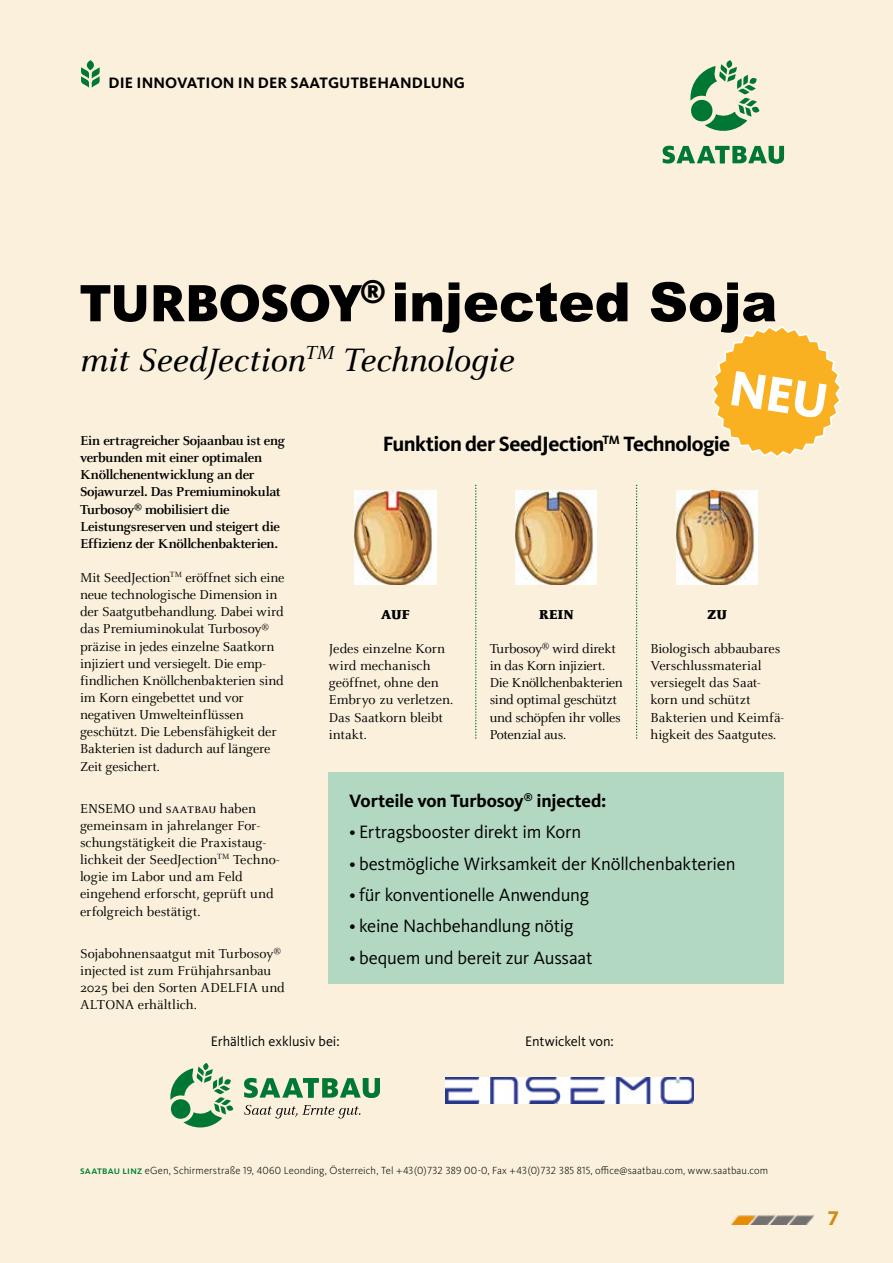
<style>
.page{position:relative;width:893px;height:1263px;background:#faf0dc}
.page>*{position:absolute;margin:0;border:0;box-sizing:border-box;transform-origin:0 0}
.t1{font:900 54.3px "Arial";letter-spacing:-.005em;color:#000}
.t2{font:italic 35.7px "Celeste Pro";color:#000}
.t3{font:700 21.45px "Kievit Pro";letter-spacing:-.03em;color:#000}
.t4{font:700 21px "Myriad Pro";color:#d18b15}
.t5{font:18.6px "Kievit Pro";letter-spacing:-.015em;color:#000}
.t6{font:700 18.6px "Kievit Pro";letter-spacing:-.01em;color:#000}
.t7{font:700 15.75px "Kievit Pro";letter-spacing:.01em;color:#000}
.t8{font:14.25px/17.1px "Celeste Pro";letter-spacing:-.01em;color:#000}
.t9{font:700 14.25px/17.1px "Celeste Pro";letter-spacing:-.025em;color:#000}
.t10{font:14.25px "Kievit Pro";letter-spacing:-.005em;color:#000}
.t11{font:900 14.25px "Celeste Pro";color:#000}
.t12{font:300 10.65px "Kievit Pro";letter-spacing:.01em;color:#000}
.s1{font-family:"Kievit Pro"}
.s2{font-weight:500;color:#007d32}
</style>
<div class="page">
<img style="left:731px;top:1214px;width:82px;height:10px">
<svg style="left:81px;top:60px;width:19px;height:28px"></svg>
<svg style="left:663px;top:146px;width:121px;height:18px;background:#71ad7f"></svg>
<svg style="left:689px;top:60px;width:70px;height:74px;background:#a3c5a1"></svg>
<div style="left:329px;top:772px;width:455px;height:212px;background:#b3d8c1"></div>
<img style="left:355px;top:491px;width:81px;height:93px">
<img style="left:515px;top:491px;width:82px;height:93px">
<img style="left:677px;top:491px;width:81px;height:93px">
<svg style="left:475px;top:485px;width:1px;height:254px"></svg>
<svg style="left:636px;top:485px;width:1px;height:254px"></svg>
<img style="left:446px;top:1077px;width:248px;height:26px">
<svg style="left:244px;top:1105px;width:116px;height:13px;background:#cfc7b6"></svg>
<svg style="left:170px;top:1063px;width:63px;height:64px;background:#9dc39d"></svg>
<svg style="left:244px;top:1078px;width:136px;height:20px;background:#70ad7e"></svg>
<svg style="left:711px;top:326px;width:131px;height:132px;background:#f9c55d"></svg>
<p class="t7" style="left:108px;top:73px;width:358px">DIE INNOVATION IN DER SAATGUTBEHANDLUNG</p>
<h1 class="t1" style="left:80px;top:262px;width:699px"><span class="s1">TURBOSOY</span><sup>®</sup> injected Soja</h1>
<h2 class="t2" style="left:80px;top:338px;width:436px">mit SeedJection<sup>TM</sup> Technologie</h2>
<p class="t9" style="left:80px;top:432px;width:207px">Ein ertragreicher Sojaanbau ist eng verbunden mit einer optimalen Knöllchenentwicklung an der Sojawurzel. Das Premiuminokulat Turbosoy<sup>®</sup> mobilisiert die Leistungs reserven und steigert die Effizienz der Knöllchenbakterien.</p>
<p class="t8" style="left:80px;top:569px;width:206px">Mit SeedJection<sup>TM</sup> eröffnet sich eine neue technologische Dimension in der Saatgutbehandlung. Dabei wird das Premiuminokulat Turbosoy<sup>® </sup>präzise in jedes einzelne Saatkorn injiziert und versiegelt. Die emp&shy;findlichen Knöllchenbakterien sind im Korn eingebettet und vor negativen Umwelteinflüssen geschützt. Die Lebensfähigkeit der<br>Bakterien ist dadurch auf längere<br>Zeit gesichert.</p>
<p class="t8" style="left:80px;top:800px;width:201px">ENSEMO und saatbau haben gemeinsam in jahrelanger For&shy;schungstätigkeit die Praxistaug&shy;lichkeit der SeedJection<sup>TM</sup> Techno&shy;logie im Labor und am Feld eingehend erforscht, geprüft und erfolgreich bestätigt.</p>
<p class="t8" style="left:80px;top:945px;width:206px">Sojabohnensaatgut mit Turbosoy<sup>® </sup>injected ist zum Frühjahrsanbau<br>2025 bei den Sorten ADELFIA und<br>ALTONA erhältlich.</p>
<h3 class="t3" style="left:383px;top:431px;width:349px">Funktion der SeedJection<sup>TM</sup> Technologie</h3>
<p class="t11" style="left:381px;top:605px;width:30px">AUF</p>
<p class="t8" style="left:329px;top:640px;width:126px">Jedes einzelne Korn wird mechanisch geöffnet, ohne den<br>Embryo zu verletzen.<br>Das Saatkorn bleibt intakt.</p>
<p class="t11" style="left:539px;top:605px;width:36px">REIN</p>
<p class="t8" style="left:490px;top:640px;width:135px">Turbosoy<sup>®</sup> wird direkt in das Korn injiziert.<br>Die Knöllchenbakterien sind optimal geschützt und schöpfen ihr volles<br>Potenzial aus.</p>
<p class="t11" style="left:707px;top:605px;width:22px">ZU</p>
<p class="t8" style="left:650px;top:640px;width:135px">Biologisch abbaubares<br>Verschlussmaterial versiegelt das Saat&shy;korn und schützt<br>Bakterien und Keimfä&shy;higkeit des Saatgutes.</p>
<h3 class="t6" style="left:349px;top:789px;width:259px">Vorteile von Turbosoy<sup>®</sup> injected:</h3>
<h3 class="t5" style="left:349px;top:821px;width:234px">• Ertragsbooster direkt im Korn</h3>
<h3 class="t5" style="left:349px;top:852px;width:388px">• bestmögliche Wirksamkeit der Knöllchen bakterien</h3>
<h3 class="t5" style="left:349px;top:883px;width:241px">• für konventionelle Anwendung</h3>
<h3 class="t5" style="left:349px;top:915px;width:226px">• keine Nachbehandlung nötig</h3>
<h3 class="t5" style="left:349px;top:946px;width:245px">• bequem und bereit zur Aussaat</h3>
<p class="t10" style="left:211px;top:1033px;width:130px">Erhältlich exklusiv bei:</p>
<p class="t10" style="left:525px;top:1033px;width:90px">Entwickelt von:</p>
<p class="t12" style="left:80px;top:1164px;width:690px"><span class="s2">saatbau linz</span> eGen, Schirmerstraße 19, 4060 Leonding, Österreich, Tel +43(0)732 389 00-0, Fax +43(0)732 385 815, o-ce@saatbau.com, www.saatbau.com</p>
<h3 class="t4" style="left:827px;top:1204px;width:13px">7</h3>
</div>
